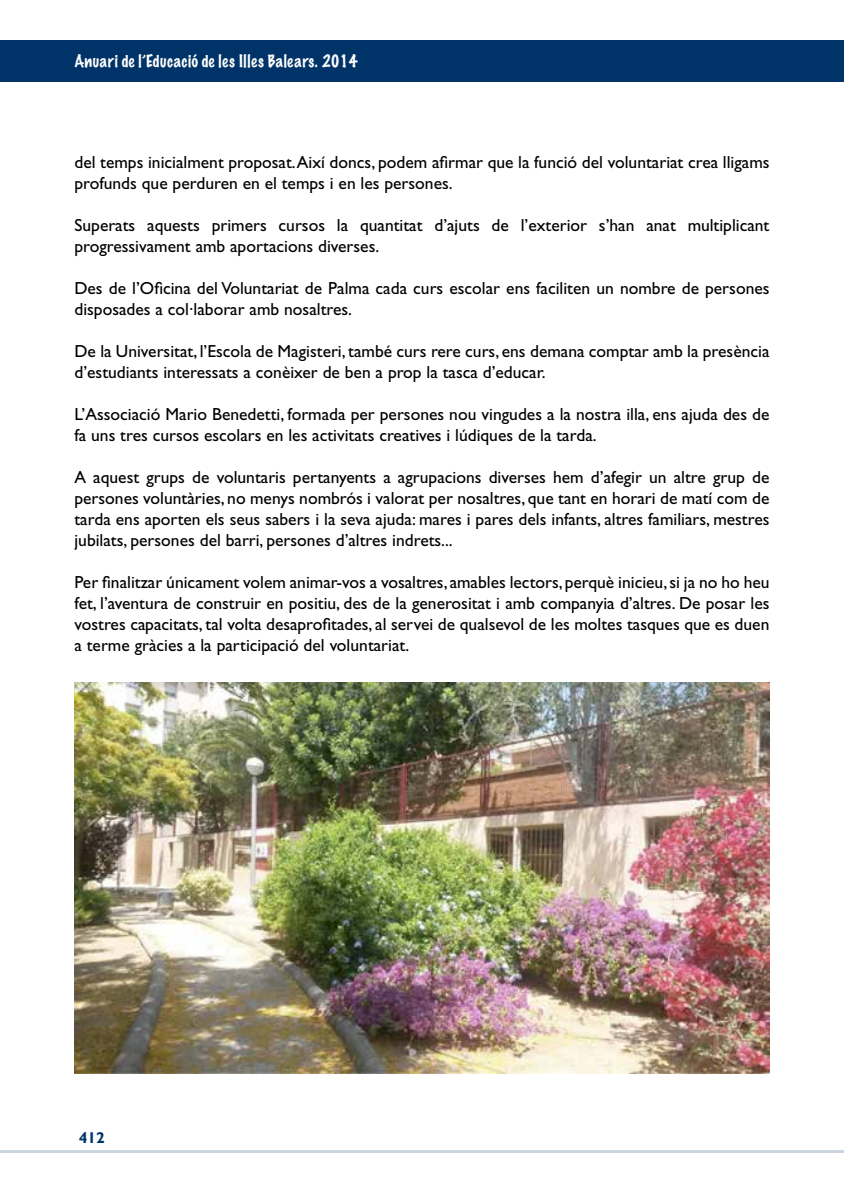
<style>
.page{position:relative;width:844px;height:1191px;background:#fff}
.page>*{position:absolute;margin:0;border:0;box-sizing:border-box;transform-origin:0 0}
.t1{font:17.5px/21px "Gill Sans Std";color:#000}
.t2{font:100 15.75px "Marker Felt";letter-spacing:.025em;color:#fff}
.t3{font:700 15.75px "Gill Sans Std";color:#003468}
</style>
<div class="page">
<div style="left:0;top:40px;width:843px;height:42px;background:#003468"></div>
<hr style="left:0;top:1150px;width:843px;height:2px;background:#ccd6e1">
<img style="left:74px;top:682px;width:695px;height:391px">
<p class="t2" style="left:74px;top:49px;width:285px">Anuari de l’Educació de les Illes Balears. 2014</p>
<p class="t1" style="left:74px;top:152px;width:696px">del temps inicialment proposat. Així doncs, podem afirmar que la funció del voluntariat crea lligams profunds que perduren en el temps i en les persones.</p>
<p class="t1" style="left:74px;top:215px;width:696px">Superats aquests primers cursos la quantitat d’ajuts de l’exterior s’han anat multiplicant progressivament amb aportacions diverses.</p>
<p class="t1" style="left:74px;top:278px;width:696px">Des de l’Oficina del Voluntariat de Palma cada curs escolar ens faciliten un nombre de persones disposades a col·laborar amb nosaltres.</p>
<p class="t1" style="left:74px;top:341px;width:696px">De la Universitat, l’Escola de Magisteri, també curs rere curs, ens demana comptar amb la presència d’estudiants interessats a conèixer de ben a prop la tasca d’educar.</p>
<p class="t1" style="left:74px;top:404px;width:696px">L’Associació Mario Benedetti, formada per persones nou vingudes a la nostra illa, ens ajuda des de fa uns tres cursos escolars en les activitats creatives i lúdiques de la tarda.</p>
<p class="t1" style="left:74px;top:467px;width:696px;text-align:justify">A aquest grups de voluntaris pertanyents a agrupacions diverses hem d’afegir un altre grup de persones voluntàries, no menys nombrós i valorat per nosaltres, que tant en horari de matí com de tarda ens aporten els seus sabers i la seva ajuda: mares i pares dels infants, altres familiars, mestres jubilats, persones del barri, persones d’altres indrets...</p>
<p class="t1" style="left:74px;top:572px;width:696px;text-align:justify">Per finalitzar únicament volem animar-vos a vosaltres, amables lectors, perquè inicieu, si ja no ho heu fet, l’aventura de construir en positiu, des de la generositat i amb companyia d’altres. De posar les vostres capacitats, tal volta desaprofitades, al servei de qualsevol de les moltes tasques que es duen a terme gràcies a la participació del voluntariat.</p>
<p class="t3" style="left:79px;top:1128px;width:28px">412</p>
</div>
